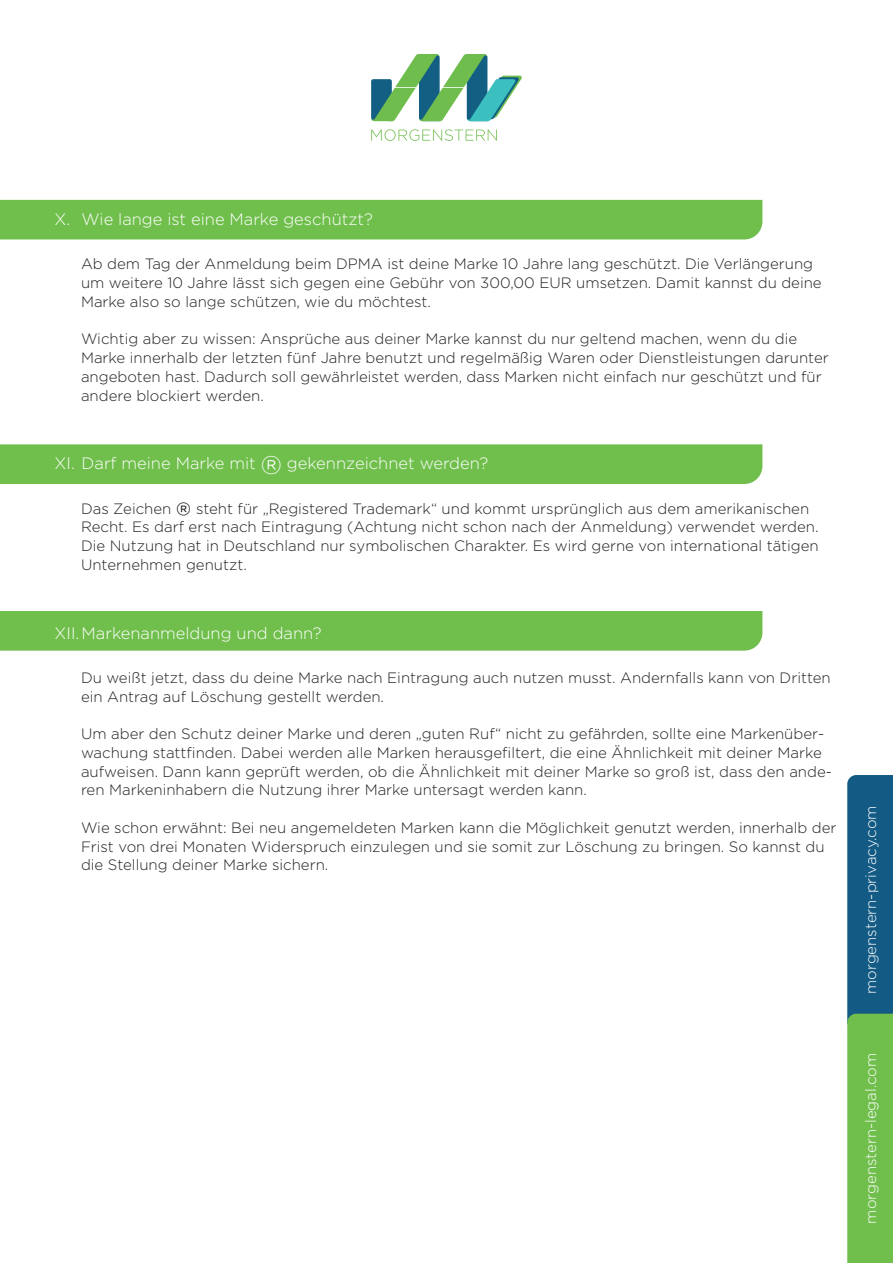
<style>
.page{position:relative;width:893px;height:1263px;background:#fff}
.page>*{position:absolute;margin:0;border:0;box-sizing:border-box;transform-origin:0 0}
.Absatzformat_2_-_Lau{font:300 37.5px "Gotham";color:#231f20}
.t1{font:300 16.5px "Gotham";color:#fff}
.Absatzformat_2_-_Lau-2{font:300 15px/18.8px "Gotham";color:#231f20}
.t2{font:300 15px "Gotham";color:#fff}
.s1{font-size:25.5px}
</style>
<div class="page">
<svg style="left:847px;top:775px;width:46px;height:488px;background:#438e68"></svg>
<svg style="left:371px;top:54px;width:151px;height:67px"></svg>
<svg style="left:371px;top:129px;width:126px;height:12px"></svg>
<div style="left:0;top:611px;width:762px;height:40px;background:#70bf4c"></div>
<div style="left:0;top:444px;width:762px;height:40px;background:#70bf4c"></div>
<div style="left:0;top:200px;width:762px;height:39px;background:#70bf4c"></div>
<p class="t1" style="left:55px;top:209px;width:320px">X. Wie lange ist eine Marke geschützt?</p>
<p class="Absatzformat_2_-_Lau-2" style="left:81px;top:254px;width:742px">Ab dem Tag der Anmeldung beim DPMA ist deine Marke 10 Jahre lang geschützt. Die Verlängerung um weitere 10 Jahre lässt sich gegen eine Gebühr von 300,00 EUR umsetzen. Damit kannst du deine<br>Marke also so lange schützen, wie du möchtest.</p>
<p class="Absatzformat_2_-_Lau-2" style="left:81px;top:329px;width:749px">Wichtig aber zu wissen: Ansprüche aus deiner Marke kannst du nur geltend machen, wenn du die Marke innerhalb der letzten fünf Jahre benutzt und regelmäßig Waren oder Dienstleistungen darunter angeboten hast. Dadurch soll gewährleistet werden, dass Marken nicht einfach nur geschützt und für andere blockiert werden.</p>
<p class="t1" style="left:55px;top:453px;width:435px">XI. Darf meine Marke mit <span class="s1">®</span> gekennzeichnet werden?</p>
<p class="Absatzformat_2_-_Lau-2" style="left:81px;top:498px;width:92px">Das Zeichen</p>
<p class="Absatzformat_2_-_Lau" style="left:176px;top:492px;width:17px">®</p>
<p class="Absatzformat_2_-_Lau-2" style="left:81px;top:498px;width:739px;text-indent:115px">steht für „Registered Trademark“ und kommt ursprünglich aus dem amerikanischen Recht. Es darf erst nach Eintragung (Achtung nicht schon nach der Anmeldung) verwendet werden.<br>Die Nutzung hat in Deutschland nur symbolischen Charakter. Es wird gerne von international tätigen Unternehmen genutzt.</p>
<p class="t1" style="left:55px;top:622px;width:268px">XII.Markenanmeldung und dann?</p>
<p class="Absatzformat_2_-_Lau-2" style="left:81px;top:668px;width:751px">Du weißt jetzt, dass du deine Marke nach Eintragung auch nutzen musst. Andernfalls kann von Dritten ein Antrag auf Löschung gestellt werden.</p>
<p class="Absatzformat_2_-_Lau-2" style="left:81px;top:724px;width:752px">Um aber den Schutz deiner Marke und deren „guten Ruf“ nicht zu gefährden, sollte eine Markenüber&shy;wachung stattfinden. Dabei werden alle Marken herausgefiltert, die eine Ähnlichkeit mit deiner Marke aufweisen. Dann kann geprüft werden, ob die Ähnlichkeit mit deiner Marke so groß ist, dass den ande&shy;ren Markeninhabern die Nutzung ihrer Marke untersagt werden kann.</p>
<p class="Absatzformat_2_-_Lau-2" style="left:81px;top:818px;width:757px">Wie schon erwähnt: Bei neu angemeldeten Marken kann die Möglichkeit genutzt werden, innerhalb der<br>Frist von drei Monaten Widerspruch einzulegen und sie somit zur Löschung zu bringen. So kannst du die Stellung deiner Marke sichern.</p>
<p class="t2" style="left:861px;top:994px;width:190px;rotate:-90deg">morgenstern-privacy.com</p>
<p class="t2" style="left:861px;top:1223px;width:172px;rotate:-90deg">morgenstern-legal.com</p>
</div>
